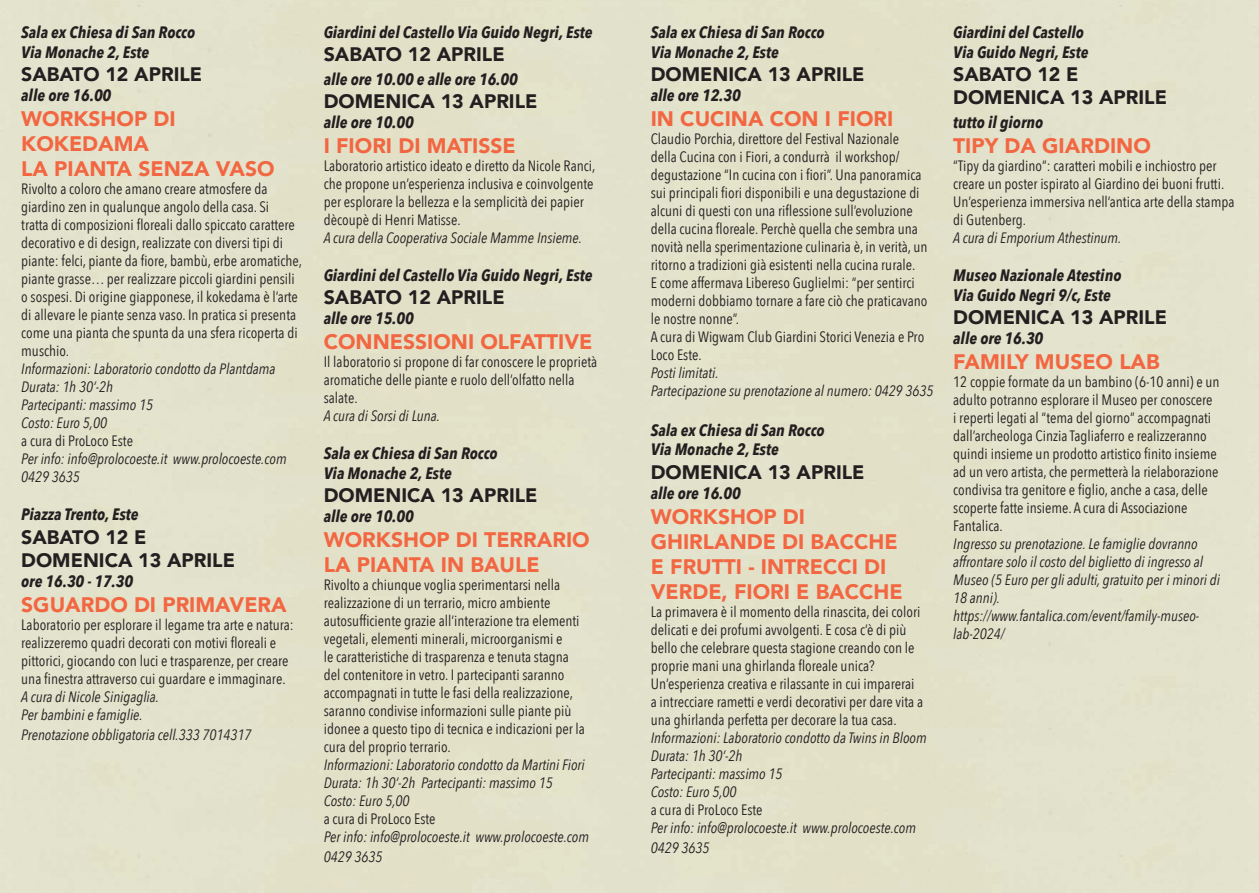
<style>
.page{position:relative;width:1259px;height:893px;background:#fff}
.page>*{position:absolute;margin:0;border:0;box-sizing:border-box;transform-origin:0 0}
.t1{font:900 21px/25.2px "Avenir";color:#f26742}
.t2{font:900 19.5px/23.4px "Avenir";color:#231f20}
.t3{font:italic 700 16.5px/19.8px "Avenir Next Condensed";color:#231f20}
.t4{font:15px/18px "Avenir Next Condensed";color:#231f20}
.t5{font:italic 15px/18px "Avenir Next Condensed";color:#231f20}
</style>
<div class="page">
<p class="t3" style="left:21px;top:22px;width:175px">Sala ex Chiesa di San Rocco<br>Via Monache 2, Este</p>
<h2 class="t2" style="left:21px;top:62px;width:182px">SABATO 12 APRILE</h2>
<p class="t3" style="left:21px;top:85px;width:91px">alle ore 16.00</p>
<h1 class="t1" style="left:21px;top:106px;width:255px">WORKSHOP DI<br>KOKEDAMA<br>LA PIANTA SENZA VASO</h1>
<p class="t4" style="left:21px;top:179px;width:282px">Rivolto a coloro che amano creare atmosfere da giardino zen in qualunque angolo della casa. Si<br>tratta di composizioni floreali dallo spiccato carattere decorativo e di design, realizzate con diversi tipi di piante: felci, piante da fiore, bambù, erbe aromatiche, piante grasse… per realizzare piccoli giardini pensili o sospesi. Di origine giapponese, il kokedama è l’arte di allevare le piante senza vaso. In pratica si presenta come una pianta che spunta da una sfera ricoperta di muschio.</p>
<p class="t5" style="left:21px;top:360px;width:256px">Informazioni: Laboratorio condotto da Plantdama<br>Durata: 1h 30’-2h<br>Partecipanti: massimo 15<br>Costo: Euro 5,00</p>
<p class="t4" style="left:21px;top:431px;width:113px">a cura di ProLoco Este</p>
<p class="t5" style="left:21px;top:450px;width:267px">Per info: info@prolocoeste.it www.prolocoeste.com<br>0429 3635</p>
<p class="t3" style="left:21px;top:504px;width:119px">Piazza Trento, Este</p>
<h2 class="t2" style="left:21px;top:525px;width:215px">SABATO 12 E<br>DOMENICA 13 APRILE</h2>
<p class="t3" style="left:21px;top:571px;width:113px">ore 16.30 - 17.30</p>
<h1 class="t1" style="left:21px;top:592px;width:267px">SGUARDO DI PRIMAVERA</h1>
<p class="t4" style="left:21px;top:615px;width:274px">Laboratorio per esplorare il legame tra arte e natura: realizzeremo quadri decorati con motivi floreali e pittorici, giocando con luci e trasparenze, per creare una finestra attraverso cui guardare e immaginare.</p>
<p class="t5" style="left:21px;top:688px;width:139px">A cura di Nicole Sinigaglia.<br>Per bambini e famiglie.</p>
<p class="t5" style="left:21px;top:726px;width:232px">Prenotazione obbligatoria cell.333 7014317</p>
<p class="t3" style="left:324px;top:22px;width:270px">Giardini del Castello Via Guido Negri, Este</p>
<h2 class="t2" style="left:324px;top:42px;width:182px">SABATO 12 APRILE</h2>
<p class="t3" style="left:324px;top:69px;width:195px">alle ore 10.00 e alle ore 16.00</p>
<h2 class="t2" style="left:324px;top:89px;width:215px">DOMENICA 13 APRILE</h2>
<p class="t3" style="left:324px;top:112px;width:91px">alle ore 10.00</p>
<h1 class="t1" style="left:324px;top:133px;width:194px">I FIORI DI MATISSE</h1>
<p class="t4" style="left:324px;top:156px;width:273px">Laboratorio artistico ideato e diretto da Nicole Ranci, che propone un’esperienza inclusiva e coinvolgente per esplorare la bellezza e la semplicità dei papier dècoupè di Henri Matisse.</p>
<p class="t5" style="left:324px;top:229px;width:260px">A cura della Cooperativa Sociale Mamme Insieme.</p>
<p class="t3" style="left:324px;top:265px;width:270px">Giardini del Castello Via Guido Negri, Este</p>
<h2 class="t2" style="left:324px;top:285px;width:182px">SABATO 12 APRILE</h2>
<p class="t3" style="left:324px;top:308px;width:91px">alle ore 15.00</p>
<h1 class="t1" style="left:324px;top:329px;width:270px">CONNESSIONI OLFATTIVE</h1>
<p class="t4" style="left:324px;top:352px;width:275px">Il laboratorio si propone di far conoscere le proprietà aromatiche delle piante e ruolo dell’olfatto nella salate.</p>
<p class="t5" style="left:324px;top:407px;width:118px">A cura di Sorsi di Luna.</p>
<p class="t3" style="left:324px;top:443px;width:175px">Sala ex Chiesa di San Rocco<br>Via Monache 2, Este</p>
<h2 class="t2" style="left:324px;top:483px;width:215px">DOMENICA 13 APRILE</h2>
<p class="t3" style="left:324px;top:506px;width:91px">alle ore 10.00</p>
<h1 class="t1" style="left:324px;top:527px;width:267px">WORKSHOP DI TERRARIO<br>LA PIANTA IN BAULE</h1>
<p class="t4" style="left:324px;top:575px;width:263px">Rivolto a chiunque voglia sperimentarsi nella realizzazione di un terrario, micro ambiente autosufficiente grazie all’interazione tra elementi vegetali, elementi minerali, microorganismi e<br>le caratteristiche di trasparenza e tenuta stagna del contenitore in vetro. I partecipanti saranno accompagnati in tutte le fasi della realizzazione, saranno condivise informazioni sulle piante più idonee a questo tipo di tecnica e indicazioni per la cura del proprio terrario.</p>
<p class="t5" style="left:324px;top:756px;width:263px">Informazioni: Laboratorio condotto da Martini Fiori<br>Durata: 1h 30’-2h Partecipanti: massimo 15<br>Costo: Euro 5,00</p>
<p class="t4" style="left:324px;top:809px;width:113px">a cura di ProLoco Este</p>
<p class="t5" style="left:324px;top:827px;width:267px;line-height:19.8px">Per info: info@prolocoeste.it www.prolocoeste.com<br>0429 3635</p>
<p class="t3" style="left:651px;top:22px;width:175px">Sala ex Chiesa di San Rocco<br>Via Monache 2, Este</p>
<h2 class="t2" style="left:651px;top:62px;width:215px">DOMENICA 13 APRILE</h2>
<p class="t3" style="left:651px;top:85px;width:91px">alle ore 12.30</p>
<h1 class="t1" style="left:651px;top:106px;width:244px">IN CUCINA CON I FIORI</h1>
<p class="t4" style="left:651px;top:129px;width:278px">Claudio Porchia, direttore del Festival Nazionale della Cucina con i Fiori, a condurrà il workshop/ degustazione “In cucina con i fiori”. Una panoramica sui principali fiori disponibili e una degustazione di alcuni di questi con una riflessione sull’evoluzione della cucina floreale. Perchè quella che sembra una novità nella sperimentazione culinaria è, in verità, un ritorno a tradizioni già esistenti nella cucina rurale.<br>E come affermava Libereso Guglielmi: “per sentirci moderni dobbiamo tornare a fare ciò che praticavano le nostre nonne”.<br>A cura di Wigwam Club Giardini Storici Venezia e Pro Loco Este.</p>
<p class="t5" style="left:651px;top:364px;width:284px">Posti limitati.<br>Partecipazione su prenotazione al numero: 0429 3635</p>
<p class="t3" style="left:651px;top:420px;width:175px">Sala ex Chiesa di San Rocco<br>Via Monache 2, Este</p>
<h2 class="t2" style="left:651px;top:460px;width:215px">DOMENICA 13 APRILE</h2>
<p class="t3" style="left:651px;top:483px;width:91px">alle ore 16.00</p>
<h1 class="t1" style="left:651px;top:503px;width:253px">WORKSHOP DI<br>GHIRLANDE DI BACCHE<br>E FRUTTI - INTRECCI DI<br>VERDE, FIORI E BACCHE</h1>
<p class="t4" style="left:651px;top:602px;width:274px">La primavera è il momento della rinascita, dei colori delicati e dei profumi avvolgenti. E cosa c’è di più bello che celebrare questa stagione creando con le proprie mani una ghirlanda floreale unica?<br>Un’esperienza creativa e rilassante in cui imparerai a intrecciare rametti e verdi decorativi per dare vita a una ghirlanda perfetta per decorare la tua casa.</p>
<p class="t5" style="left:651px;top:729px;width:277px">Informazioni: Laboratorio condotto da Twins in Bloom<br>Durata: 1h 30’-2h<br>Partecipanti: massimo 15<br>Costo: Euro 5,00</p>
<p class="t4" style="left:651px;top:800px;width:113px">a cura di ProLoco Este</p>
<p class="t5" style="left:651px;top:818px;width:267px;line-height:19.8px">Per info: info@prolocoeste.it www.prolocoeste.com<br>0429 3635</p>
<p class="t3" style="left:953px;top:22px;width:137px">Giardini del Castello<br>Via Guido Negri, Este</p>
<h2 class="t2" style="left:953px;top:62px;width:215px">SABATO 12 E<br>DOMENICA 13 APRILE</h2>
<p class="t3" style="left:953px;top:112px;width:91px">tutto il giorno</p>
<h1 class="t1" style="left:953px;top:133px;width:199px">TIPY DA GIARDINO</h1>
<p class="t4" style="left:953px;top:156px;width:283px">“Tipy da giardino”: caratteri mobili e inchiostro per creare un poster ispirato al Giardino dei buoni frutti.<br>Un’esperienza immersiva nell’antica arte della stampa di Gutenberg.</p>
<p class="t5" style="left:953px;top:229px;width:170px">A cura di Emporium Athestinum.</p>
<p class="t3" style="left:953px;top:265px;width:170px">Museo Nazionale Atestino<br>Via Guido Negri 9/c, Este</p>
<h2 class="t2" style="left:953px;top:305px;width:215px">DOMENICA 13 APRILE</h2>
<p class="t3" style="left:953px;top:328px;width:91px">alle ore 16.30</p>
<h1 class="t1" style="left:953px;top:349px;width:208px">FAMILY MUSEO LAB</h1>
<p class="t4" style="left:953px;top:372px;width:268px">12 coppie formate da un bambino (6-10 anni) e un adulto potranno esplorare il Museo per conoscere i reperti legati al “tema del giorno” accompagnati dall’archeologa Cinzia Tagliaferro e realizzeranno quindi insieme un prodotto artistico finito insieme ad un vero artista, che permetterà la rielaborazione condivisa tra genitore e figlio, anche a casa, delle scoperte fatte insieme. A cura di Associazione Fantalica.</p>
<p class="t5" style="left:953px;top:535px;width:268px">Ingresso su prenotazione. Le famiglie dovranno affrontare solo il costo del biglietto di ingresso al Museo (5 Euro per gli adulti, gratuito per i minori di 18 anni). https://www.fantalica.com/event/family-museo&shy;lab-2024/</p>
</div>
